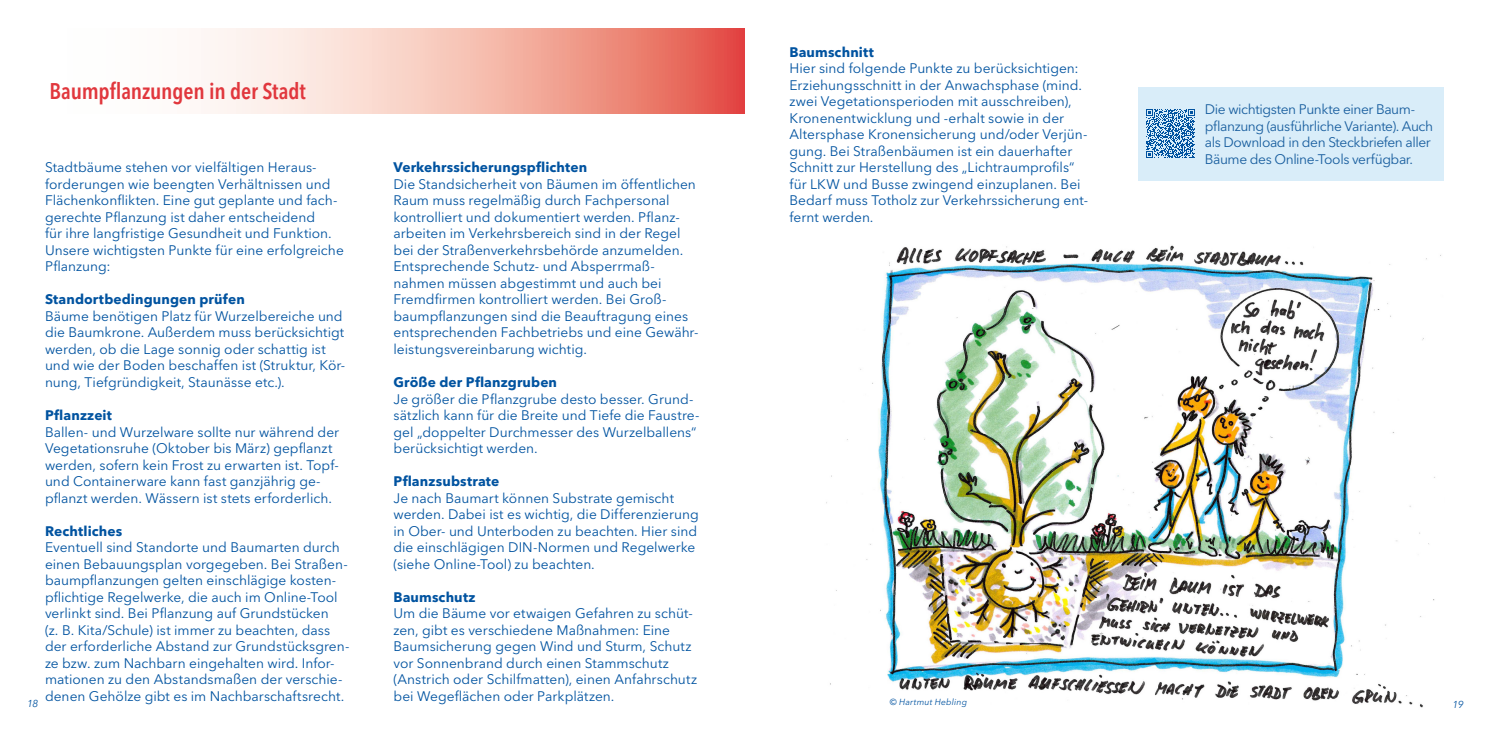
<style>
.page{position:relative;width:1489px;height:745px;background:#fff}
.page>*{position:absolute;margin:0;border:0;box-sizing:border-box;transform-origin:0 0}
.HLNUG_Ueberschrift_3f_rot{font:600 condensed 22.5px "Avenir Next LT Pro";letter-spacing:-.005em;color:#e1373d}
.HLNUG_Fliesstext_3f{font:13.75px/16.5px "Avenir Next LT Pro";color:#0153a0}
.HLNUG_Fliesstext_3f-2{font:13.75px/16.5px "Avenir Next LT Pro";letter-spacing:-.03em;color:#175d9e}
.t1{font:italic 10px "Avenir Next LT Pro";color:#0153a0}
.HLNUG_Bildunterschrift_3f{font:italic 8.75px "Avenir Next LT Pro";letter-spacing:.015em;color:#0153a0}
.s1{font-weight:700}
</style>
<div class="page">
<div style="left:1138px;top:87px;width:305px;height:93px;background:#d9edf9"></div>
<svg style="left:1146px;top:109px;width:48px;height:49px"></svg>
<img style="left:826px;top:245px;width:615px;height:463px">
<svg style="left:204px;top:29px;width:540px;height:85px;background:#f3b4a9"></svg>
<p class="HLNUG_Fliesstext_3f" style="left:789px;top:43px;width:300px"><span class="s1">Baumschnitt<br></span>Hier sind folgende Punkte zu berücksichtigen:<br>Erziehungsschnitt in der Anwachsphase (mind. zwei Vegetationsperioden mit ausschreiben), Kronenentwicklung und -erhalt sowie in der Altersphase Kronensicherung und/oder Verjün&shy;gung. Bei Straßenbäumen ist ein dauerhafter Schnitt zur Herstellung des „Lichtraumprofils“ für LKW und Busse zwingend einzuplanen. Bei Bedarf muss Totholz zur Verkehrssicherung ent&shy;fernt werden.</p>
<p class="HLNUG_Ueberschrift_3f_rot" style="left:49px;top:77px;width:258px">Baumpflanzungen in der Stadt</p>
<p class="HLNUG_Fliesstext_3f-2" style="left:1204px;top:101px;width:230px">Die wichtigsten Punkte einer Baum&shy;pflanzung (ausführliche Variante). Auch als Download in den Steckbriefen aller Bäume des Online-Tools verfügbar.</p>
<p class="HLNUG_Fliesstext_3f" style="left:393px;top:159px;width:306px"><span class="s1">Verkehrssicherungspflichten<br></span>Die Standsicherheit von Bäumen im öffentlichen Raum muss regelmäßig durch Fachpersonal kontrolliert und dokumentiert werden. Pflanz&shy;arbeiten im Verkehrsbereich sind in der Regel bei der Straßenverkehrsbehörde anzumelden.<br>Entsprechende Schutz- und Absperrmaß&shy;nahmen müssen abgestimmt und auch bei Fremdfirmen kontrolliert werden. Bei Groß&shy;baumpflanzungen sind die Beauftragung eines entsprechenden Fachbetriebs und eine Gewähr&shy;leistungsvereinbarung wichtig.</p>
<p class="HLNUG_Fliesstext_3f" style="left:393px;top:373px;width:307px"><span class="s1">Größe der Pflanzgruben<br></span>Je größer die Pflanzgrube desto besser. Grund&shy;sätzlich kann für die Breite und Tiefe die Faustre&shy;gel „doppelter Durchmesser des Wurzelballens“ berücksichtigt werden.</p>
<p class="HLNUG_Fliesstext_3f" style="left:393px;top:472px;width:307px"><span class="s1">Pflanzsubstrate<br></span>Je nach Baumart können Substrate gemischt werden. Dabei ist es wichtig, die Differenzierung in Ober- und Unterboden zu beachten. Hier sind die einschlägigen DIN-Normen und Regelwerke (siehe Online-Tool) zu beachten.</p>
<p class="HLNUG_Fliesstext_3f" style="left:393px;top:588px;width:305px"><span class="s1">Baumschutz<br></span>Um die Bäume vor etwaigen Gefahren zu schüt&shy;zen, gibt es verschiedene Maßnahmen: Eine Baumsicherung gegen Wind und Sturm, Schutz vor Sonnenbrand durch einen Stammschutz (Anstrich oder Schilfmatten), einen Anfahrschutz bei Wegeflächen oder Parkplätzen.</p>
<p class="HLNUG_Fliesstext_3f" style="left:45px;top:159px;width:300px">Stadtbäume stehen vor vielfältigen Heraus&shy;forderungen wie beengten Verhältnissen und Flächenkonflikten. Eine gut geplante und fach&shy;gerechte Pflanzung ist daher entscheidend<br>für ihre langfristige Gesundheit und Funktion.<br>Unsere wichtigsten Punkte für eine erfolgreiche Pflanzung:</p>
<p class="HLNUG_Fliesstext_3f" style="left:45px;top:291px;width:302px"><span class="s1">Standortbedingungen prüfen<br></span>Bäume benötigen Platz für Wurzelbereiche und die Baumkrone. Außerdem muss berücksichtigt werden, ob die Lage sonnig oder schattig ist und wie der Boden beschaffen ist (Struktur, Kör&shy;nung, Tiefgründigkeit, Staunässe etc.).</p>
<p class="HLNUG_Fliesstext_3f" style="left:45px;top:406px;width:296px"><span class="s1">Pflanzzeit<br></span>Ballen- und Wurzelware sollte nur während der Vegetationsruhe (Oktober bis März) gepflanzt werden, sofern kein Frost zu erwarten ist. Topf&shy;und Containerware kann fast ganzjährig ge&shy;pflanzt werden. Wässern ist stets erforderlich.</p>
<p class="HLNUG_Fliesstext_3f" style="left:45px;top:522px;width:306px"><span class="s1">Rechtliches<br></span>Eventuell sind Standorte und Baumarten durch einen Bebauungsplan vorgegeben. Bei Straßen&shy;baumpflanzungen gelten einschlägige kosten&shy;pflichtige Regelwerke, die auch im Online-Tool verlinkt sind. Bei Pflanzung auf Grundstücken<br>(z. B. Kita/Schule) ist immer zu beachten, dass der erforderliche Abstand zur Grundstücksgren&shy;ze bzw. zum Nachbarn eingehalten wird. Infor&shy;mationen zu den Abstandsmaßen der verschie&shy;denen Gehölze gibt es im Nachbarschaftsrecht.</p>
<p class="HLNUG_Bildunterschrift_3f" style="left:889px;top:696px;width:79px">© Hartmut Hebling</p>
<p class="t1" style="left:27px;top:697px;width:13px">18</p>
<p class="t1" style="left:1452px;top:698px;width:13px">19</p>
</div>
